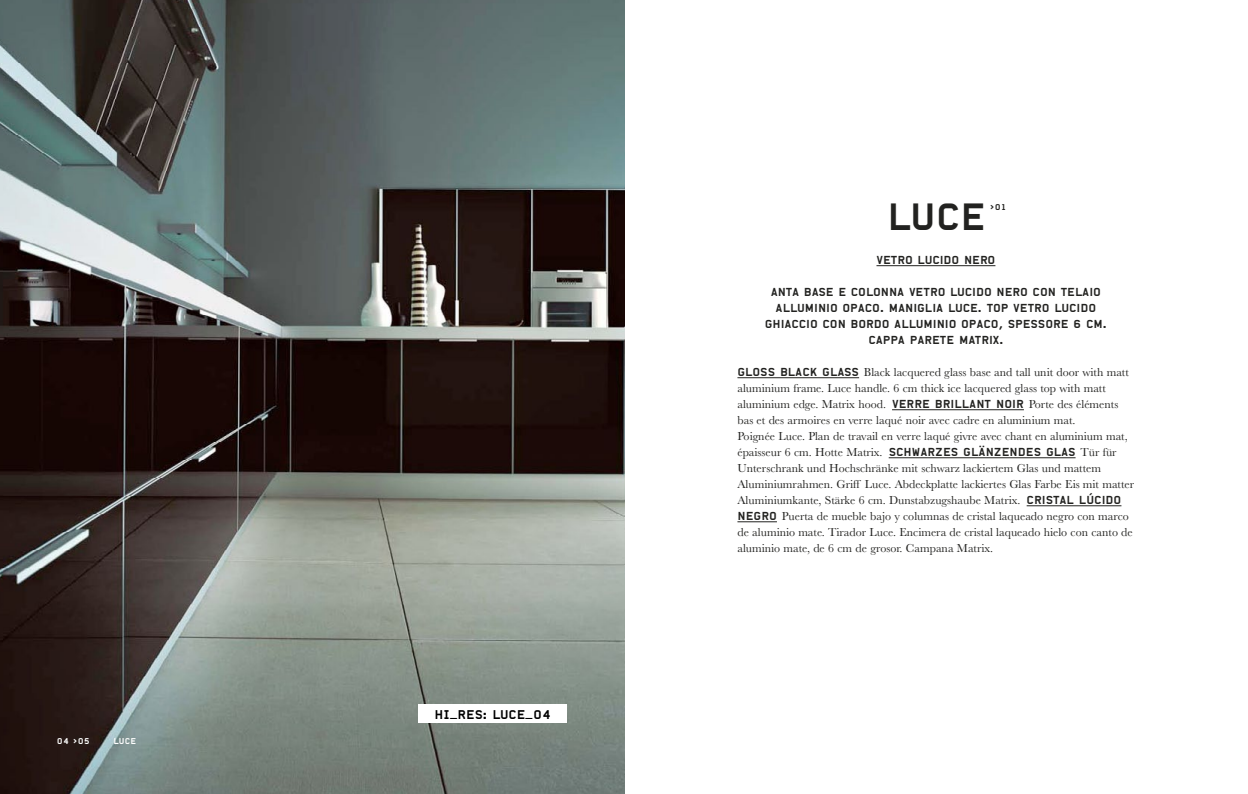
<style>
.page{position:relative;width:1248px;height:794px;background:#fff}
.page>*{position:absolute;margin:0;border:0;box-sizing:border-box;transform-origin:0 0}
.t1{font:36px "Alpha Headline";color:#222220}
.t2{font:12px/16px "Baskerville";color:#222220}
.t3{font:12px "Alpha Headline";color:#000}
.t4{font:11px/16px "Alpha Headline";letter-spacing:-.01em;color:#222220;text-align:center}
.t5{font:8px "Alpha Headline";letter-spacing:.035em;color:#fff}
.t6{font:8px "Alpha Headline";color:#222220}
.s1{font-family:"Alpha Headline";font-size:11px}
</style>
<div class="page">
<img style="left:0;top:0;width:624px;height:794px">
<img style="left:624px;top:0;width:1px;height:794px">
<hr style="left:876px;top:265px;width:119px;height:1px;background:#222220">
<hr style="left:737px;top:377px;width:122px;height:1px;background:#222220">
<hr style="left:892px;top:409px;width:131px;height:1px;background:#222220">
<hr style="left:888px;top:457px;width:187px;height:1px;background:#222220">
<hr style="left:1026px;top:505px;width:95px;height:1px;background:#222220">
<hr style="left:737px;top:521px;width:39px;height:1px;background:#222220">
<div style="left:418px;top:704px;width:149px;height:19px;background:#fff"></div>
<p class="t5" style="left:57px;top:736px;width:35px">04 &gt;05</p>
<p class="t5" style="left:113px;top:736px;width:24px">LUCE</p>
<p class="t3" style="left:434px;top:706px;width:118px">HI_RES: LUCE_04</p>
<h1 class="t1" style="left:887px;top:194px;width:100px">LUCE</h1>
<p class="t6" style="left:989px;top:202px;width:17px">&gt;01</p>
<p class="t4" style="left:876px;top:252px;width:120px">VETRO LUCIDO NERO</p>
<p class="t4" style="left:764px;top:284px;width:344px">ANTA BASE E COLONNA VETRO LUCIDO NERO CON TELAIO ALLUMINIO OPACO. MANIGLIA LUCE. TOP VETRO LUCIDO GHIACCIO CON BORDO ALLUMINIO OPACO, SPESSORE 6 CM.<br>CAPPA PARETE MATRIX.</p>
<p class="t2" style="left:737px;top:364px;width:398px"><span class="s1">GLOSS BLACK GLASS</span> Black lacquered glass base and tall unit door with matt aluminium frame. Luce handle. 6 cm thick ice lacquered glass top with matt aluminium edge. Matrix hood. <span class="s1">VERRE BRILLANT NOIR</span> Porte des éléments bas et des armoires en verre laqué noir avec cadre en aluminium mat.<br>Poignée Luce. Plan de travail en verre laqué givre avec chant en aluminium mat, épaisseur 6 cm. Hotte Matrix. <span class="s1">SCHWARZES GLÄNZENDES GLAS</span> Tür für Unterschrank und Hochschränke mit schwarz lackiertem Glas und mattem Aluminiumrahmen. Griff Luce. Abdeckplatte lackiertes Glas Farbe Eis mit matter Aluminiumkante, Stärke 6 cm. Dunstabzugshaube Matrix. <span class="s1">CRISTAL LÚCIDO NEGRO</span> Puerta de mueble bajo y columnas de cristal laqueado negro con marco de aluminio mate. Tirador Luce. Encimera de cristal laqueado hielo con canto de aluminio mate, de 6 cm de grosor. Campana Matrix.</p>
</div>
